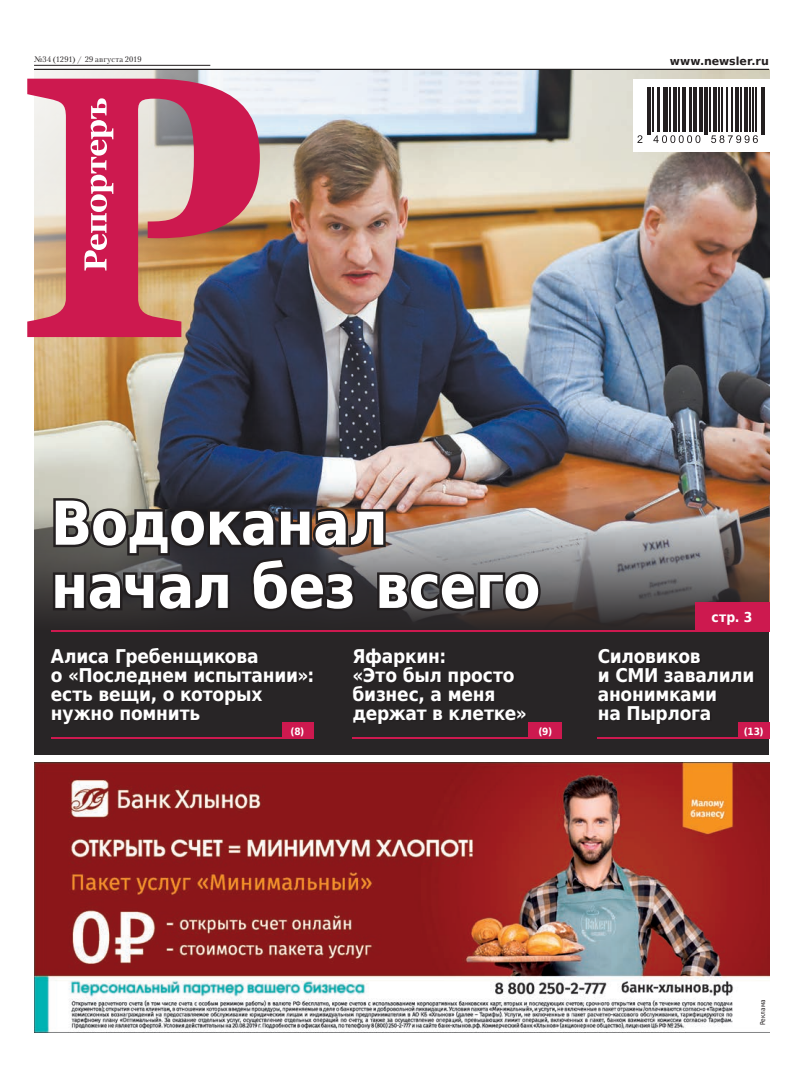
<style>
.page{position:relative;width:803px;height:1078px;background:#fff}
.page>*{position:absolute;margin:0;border:0;box-sizing:border-box;transform-origin:0 0}
.t1{font:700 60.4px/63.2px "DejaVu Sans Condensed";letter-spacing:-.02em;color:#fff}
.t2{font:700 19px/19px "DejaVu Sans Condensed";letter-spacing:-.01em;color:#fff}
.t3{font:700 13.7px "DejaVu Sans Condensed";color:#fff}
.t4{font:700 11px "DejaVu Sans";color:#231f20}
.t5{font:700 10px "DejaVu Sans Condensed";color:#fff}
.t6{font:8px "Petersburg C";letter-spacing:.025em;color:#231f20}
.t7{font:6.7px "DejaVu Sans Condensed";letter-spacing:.01em;color:#231f20;scale:.95 1}
</style>
<div class="page">
<div style="left:34px;top:69px;width:735px;height:685px;background:#282526"></div>
<img style="left:495px;top:70px;width:274px;height:437px">
<svg style="left:34px;top:507px;width:735px;height:116px;background:#7d7370"></svg>
<div style="left:528px;top:722px;width:34px;height:16px;background:#cd194f"></div>
<div style="left:599px;top:649px;width:155px;height:75px;background:#231f20"></div>
<div style="left:737px;top:722px;width:32px;height:16px;background:#cd194f"></div>
<hr style="left:597px;top:737px;width:164px;height:1px;background:#cd194f">
<svg style="left:632px;top:79px;width:137px;height:72px;fill:#fff"></svg>
<hr style="left:651px;top:87px;width:2px;height:44px;background:#231f20">
<hr style="left:666px;top:87px;width:1px;height:44px;background:#231f20">
<hr style="left:669px;top:87px;width:1px;height:44px;background:#231f20">
<hr style="left:677px;top:87px;width:2px;height:44px;background:#231f20">
<hr style="left:692px;top:87px;width:1px;height:44px;background:#231f20">
<hr style="left:695px;top:87px;width:1px;height:44px;background:#231f20">
<hr style="left:709px;top:87px;width:1px;height:44px;background:#231f20">
<hr style="left:717px;top:87px;width:1px;height:44px;background:#231f20">
<hr style="left:721px;top:87px;width:1px;height:44px;background:#231f20">
<hr style="left:726px;top:87px;width:1px;height:44px;background:#231f20">
<hr style="left:731px;top:87px;width:1px;height:44px;background:#231f20">
<hr style="left:739px;top:87px;width:1px;height:44px;background:#231f20">
<hr style="left:748px;top:87px;width:1px;height:44px;background:#231f20">
<svg style="left:743px;top:87px;width:4px;height:44px"></svg>
<svg style="left:734px;top:87px;width:4px;height:44px"></svg>
<svg style="left:712px;top:87px;width:4px;height:44px"></svg>
<hr style="left:699px;top:87px;width:3px;height:44px;background:#231f20">
<svg style="left:681px;top:87px;width:4px;height:44px"></svg>
<hr style="left:689px;top:87px;width:2px;height:44px;background:#231f20">
<hr style="left:663px;top:87px;width:2px;height:44px;background:#231f20">
<hr style="left:656px;top:87px;width:3px;height:44px;background:#231f20">
<svg style="left:672px;top:87px;width:4px;height:44px"></svg>
<hr style="left:752px;top:87px;width:1px;height:44px;background:#231f20">
<hr style="left:754px;top:87px;width:1px;height:44px;background:#231f20">
<hr style="left:646px;top:87px;width:1px;height:48px;background:#231f20">
<hr style="left:649px;top:87px;width:1px;height:48px;background:#231f20">
<hr style="left:704px;top:87px;width:1px;height:48px;background:#231f20">
<hr style="left:706px;top:87px;width:1px;height:48px;background:#231f20">
<hr style="left:761px;top:87px;width:1px;height:48px;background:#231f20">
<hr style="left:763px;top:87px;width:1px;height:48px;background:#231f20">
<svg style="left:637px;top:135px;width:5px;height:8px"></svg>
<svg style="left:653px;top:135px;width:47px;height:8px"></svg>
<svg style="left:710px;top:135px;width:47px;height:8px"></svg>
<img style="left:34px;top:762px;width:735px;height:270px">
<img style="left:27px;top:64px;width:468px;height:537px">
<svg style="left:50px;top:494px;width:493px;height:370px"></svg>
<div style="left:694px;top:602px;width:75px;height:29px;background:#cd194f"></div>
<hr style="left:51px;top:629px;width:693px;height:2px;background:#cd194f">
<svg style="left:27px;top:79px;width:233px;height:258px;background:#c36576"></svg>
<svg style="left:84px;top:98px;width:29px;height:172px;background:#dc5f84"></svg>
<hr style="left:34px;top:65px;width:176px;height:1px;background:#231f20">
<hr style="left:34px;top:69px;width:734px;height:1px;background:#231f20">
<p class="t6" style="left:34px;top:55px;width:109px">№34 (1291) / 29 августа 2019</p>
<p class="t4" style="left:669px;top:52px;width:101px">www.newsler.ru</p>
<h1 class="t1" style="left:51px;top:490px;width:491px">Водоканал начал без всего</h1>
<p class="t2" style="left:51px;top:645px;width:265px">Алиса Гребенщикова<br>о «Последнем испытании»: есть вещи, о которых нужно помнить</p>
<p class="t5" style="left:290px;top:722px;width:15px">(8)</p>
<p class="t2" style="left:352px;top:645px;width:176px">Яфаркин:<br>«Это был просто бизнес, а меня держат в клетке»</p>
<p class="t5" style="left:538px;top:722px;width:15px">(9)</p>
<p class="t3" style="left:711px;top:605px;width:42px">стр. 3</p>
<p class="t2" style="left:597px;top:645px;width:158px">Силовиков<br>и СМИ завалили анонимками<br>на Пырлога</p>
<p class="t5" style="left:743px;top:722px;width:21px">(13)</p>
<p class="t7" style="left:756px;top:1025px;width:29px;rotate:-90deg">Реклама</p>
</div>
